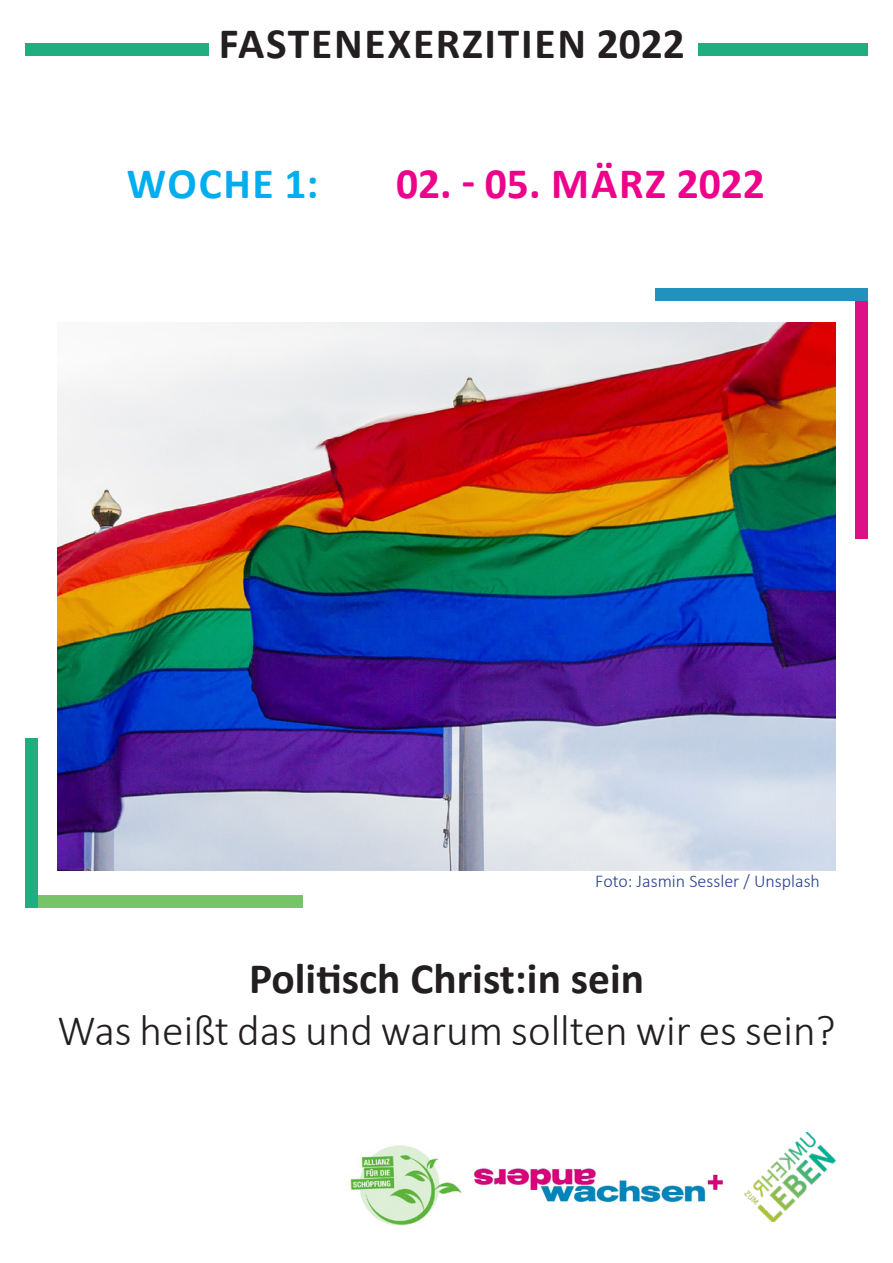
<style>
.page{position:relative;width:893px;height:1263px;background:#fff}
.page>*{position:absolute;margin:0;border:0;box-sizing:border-box;transform-origin:0 0}
.t1{font:300 43.5px "Calibri";color:#231f20}
.t2{font:700 43.5px "Calibri";color:#231f20}
.t3{font:700 43.5px "Calibri";letter-spacing:.04em;color:#231f20}
.t4{font:700 43.5px "Calibri";color:#ed028c}
.t5{font:700 43.5px "Calibri";letter-spacing:.04em;color:#00aeef}
.t6{font:300 18px "Calibri";color:#253f8e}
</style>
<div class="page">
<img style="left:57px;top:322px;width:779px;height:549px">
<div style="left:855px;top:288px;width:12px;height:251px;background:#dd1086"></div>
<div style="left:38px;top:895px;width:265px;height:12px;background:#77c368"></div>
<div style="left:655px;top:288px;width:212px;height:13px;background:#2192bb"></div>
<div style="left:26px;top:738px;width:12px;height:169px;background:#21ad7f"></div>
<img style="left:744px;top:1132px;width:91px;height:89px">
<img style="left:474px;top:1168px;width:249px;height:35px">
<img style="left:350px;top:1145px;width:112px;height:81px">
<div style="left:25px;top:44px;width:183px;height:12px;background:#21ad7f"></div>
<div style="left:698px;top:44px;width:169px;height:12px;background:#21ad7f"></div>
<p class="t3" style="left:219px;top:13px;width:468px">FASTENEXERZITIEN 2022</p>
<p class="t5" style="left:127px;top:153px;width:193px">WOCHE 1:</p>
<p class="t4" style="left:396px;top:153px;width:370px">02. - 05. MÄRZ 2022</p>
<p class="t6" style="left:595px;top:870px;width:226px">Foto: Jasmin Sessler / Unsplash</p>
<p class="t2" style="left:249px;top:948px;width:397px">Politisch Christ:in sein</p>
<p class="t1" style="left:58px;top:1004px;width:780px">Was heißt das und warum sollten wir es sein?</p>
</div>
